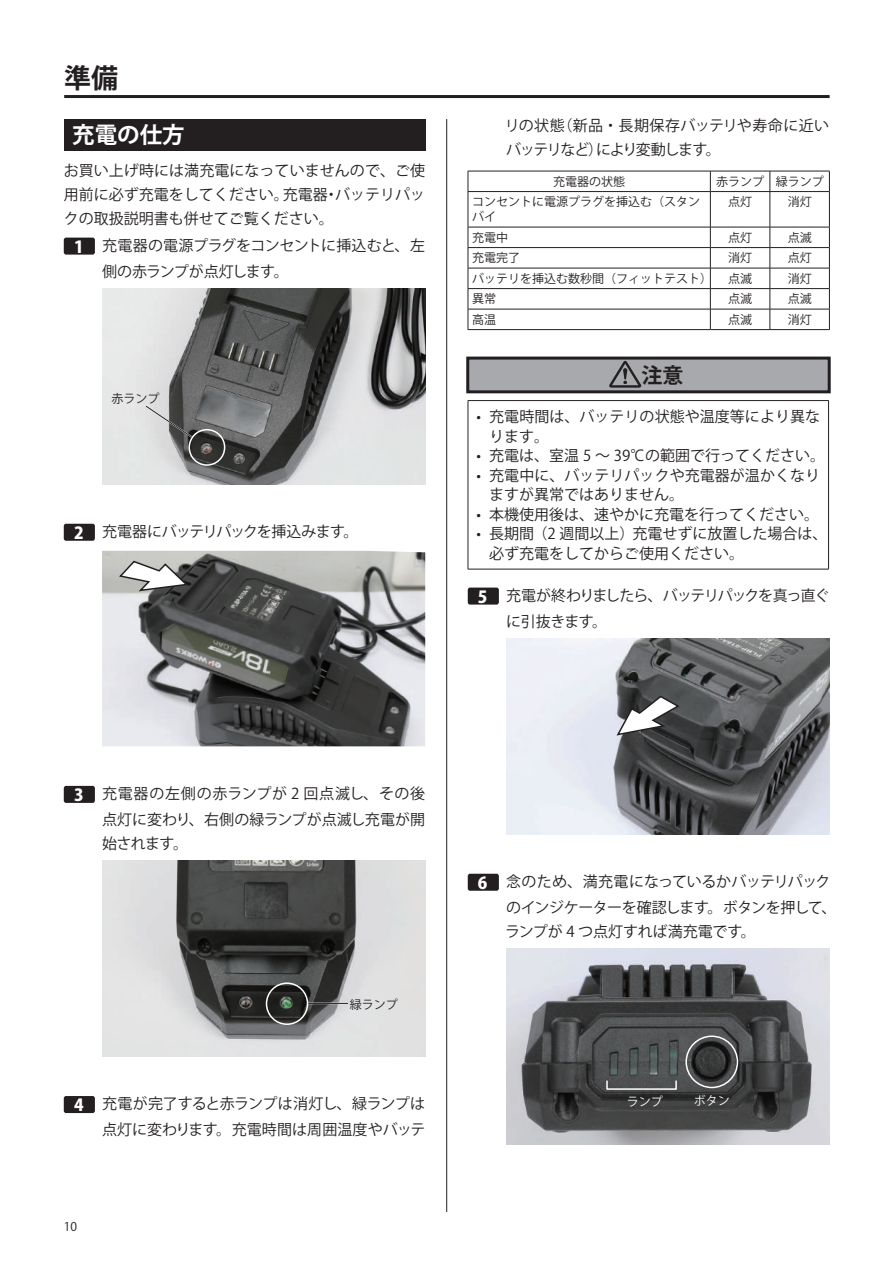
<style>
.page{position:relative;width:893px;height:1263px;background:#fff}
.page>*{position:absolute;margin:0;border:0;box-sizing:border-box;transform-origin:0 0}
.t1{font:700 27px "Koz Go Pro";color:#231f20}
.t2{font:700 22.5px "Koz Go Pro";color:#fff}
.t3{font:700 21px "Koz Go Pr 6 N";color:#231f20}
.t4{font:15px/19.5px "Koz Go Pr 6 N";color:#231f20}
.t5{font:15px/26px "Koz Go Pr 6 N";letter-spacing:-.025em;color:#231f20}
.t6{font:15px/24px "Koz Go Pr 6 N";letter-spacing:-.04em;color:#231f20}
.t7{font:15px/26px "Koz Go Pr 6 N";letter-spacing:-.055em;color:#231f20}
.t8{font:12px/15px "Koz Go Pr 6 N";color:#231f20}
.t9{font:12px "Koz Go Pr 6 N";color:#fff}
.t10{font:12px "Koz Go Pro";color:#231f20}
.s1{font-family:"Koz Go Pro";font-weight:800;font-size:16.5px;color:#fff}
</style>
<div class="page">
<hr style="left:446px;top:119px;width:1px;height:1093px;background:#231f20">
<hr style="left:64px;top:95px;width:766px;height:3px;background:#231f20">
<div style="left:64px;top:119px;width:361px;height:31px;background:#231f20"></div>
<div style="left:64px;top:238px;width:31px;height:17px;background:#231f20;border-radius:2px"></div>
<img style="left:102px;top:289px;width:323px;height:195px">
<div style="left:189px;top:429px;width:36px;height:37px;border:2px solid #fff;border-radius:50%"></div>
<svg style="left:144px;top:404px;width:50px;height:35px;background:#969696"></svg>
<div style="left:64px;top:524px;width:31px;height:17px;background:#231f20;border-radius:2px"></div>
<img style="left:102px;top:551px;width:323px;height:195px">
<svg style="left:118px;top:560px;width:72px;height:32px"></svg>
<div style="left:64px;top:786px;width:31px;height:17px;background:#231f20;border-radius:2px"></div>
<img style="left:102px;top:861px;width:323px;height:195px">
<hr style="left:307px;top:1003px;width:41px;height:1px;background:#231f20">
<div style="left:266px;top:982px;width:42px;height:43px;border:2px solid #fff;border-radius:50%"></div>
<div style="left:64px;top:1096px;width:31px;height:17px;background:#231f20;border-radius:2px"></div>
<div style="left:468px;top:358px;width:361px;height:34px;background:#a8a9ad"></div>
<div style="left:466px;top:357px;width:365px;height:36px;border:3px solid #231f20"></div>
<hr style="left:468px;top:171px;width:242px;height:1px;background:#231f20">
<svg style="left:468px;top:171px;width:1px;height:20px"></svg>
<hr style="left:710px;top:171px;width:60px;height:1px;background:#231f20">
<svg style="left:710px;top:171px;width:1px;height:20px"></svg>
<hr style="left:770px;top:171px;width:60px;height:1px;background:#231f20">
<svg style="left:770px;top:171px;width:1px;height:20px"></svg>
<svg style="left:829px;top:171px;width:1px;height:20px"></svg>
<hr style="left:468px;top:191px;width:242px;height:1px;background:#231f20">
<hr style="left:468px;top:192px;width:1px;height:35px;background:#231f20">
<hr style="left:710px;top:191px;width:60px;height:1px;background:#231f20">
<hr style="left:710px;top:192px;width:1px;height:35px;background:#231f20">
<hr style="left:770px;top:191px;width:60px;height:1px;background:#231f20">
<hr style="left:770px;top:192px;width:1px;height:35px;background:#231f20">
<hr style="left:829px;top:192px;width:1px;height:35px;background:#231f20">
<hr style="left:468px;top:227px;width:242px;height:1px;background:#231f20">
<hr style="left:710px;top:227px;width:60px;height:1px;background:#231f20">
<hr style="left:770px;top:227px;width:60px;height:1px;background:#231f20">
<hr style="left:468px;top:247px;width:242px;height:1px;background:#231f20">
<hr style="left:710px;top:247px;width:60px;height:1px;background:#231f20">
<hr style="left:770px;top:247px;width:60px;height:1px;background:#231f20">
<hr style="left:468px;top:268px;width:242px;height:1px;background:#231f20">
<hr style="left:710px;top:268px;width:60px;height:1px;background:#231f20">
<hr style="left:770px;top:268px;width:60px;height:1px;background:#231f20">
<hr style="left:468px;top:288px;width:242px;height:1px;background:#231f20">
<hr style="left:710px;top:288px;width:60px;height:1px;background:#231f20">
<hr style="left:770px;top:288px;width:60px;height:1px;background:#231f20">
<hr style="left:468px;top:309px;width:242px;height:1px;background:#231f20">
<svg style="left:468px;top:227px;width:1px;height:102px"></svg>
<hr style="left:710px;top:309px;width:60px;height:1px;background:#231f20">
<svg style="left:710px;top:227px;width:1px;height:102px"></svg>
<hr style="left:770px;top:309px;width:60px;height:1px;background:#231f20">
<svg style="left:770px;top:227px;width:1px;height:102px"></svg>
<svg style="left:829px;top:227px;width:1px;height:102px"></svg>
<hr style="left:468px;top:329px;width:242px;height:1px;background:#231f20">
<hr style="left:710px;top:329px;width:60px;height:1px;background:#231f20">
<hr style="left:770px;top:329px;width:60px;height:1px;background:#231f20">
<svg style="left:609px;top:361px;width:32px;height:27px"></svg>
<hr style="left:468px;top:400px;width:361px;height:1px;background:#231f20">
<hr style="left:468px;top:401px;width:1px;height:168px;background:#231f20">
<hr style="left:828px;top:401px;width:1px;height:168px;background:#231f20">
<hr style="left:468px;top:569px;width:361px;height:1px;background:#231f20">
<div style="left:468px;top:588px;width:31px;height:17px;background:#231f20;border-radius:2px"></div>
<img style="left:506px;top:639px;width:323px;height:195px">
<svg style="left:615px;top:695px;width:65px;height:42px"></svg>
<div style="left:468px;top:874px;width:31px;height:17px;background:#231f20;border-radius:2px"></div>
<img style="left:506px;top:949px;width:323px;height:195px">
<div style="left:606px;top:1080px;width:71px;height:10px;border:2px solid #fff"></div>
<div style="left:685px;top:1035px;width:53px;height:53px;border:2px solid #fff;border-radius:50%"></div>
<h1 class="t1" style="left:64px;top:60px;width:55px">準備</h1>
<h2 class="t2" style="left:72px;top:121px;width:114px">充電の仕方</h2>
<p class="t4" style="left:64px;top:159px;width:363px;line-height:24px;text-align:justify">お買い上げ時には満充電になっていませんので、ご使用前に必ず充電をしてください。充電器・バッテリパックの取扱説明書も併せてご覧ください。</p>
<p class="t5" style="left:102px;top:233px;width:325px;text-indent:-28px"><span class="s1">1</span> 充電器の電源プラグをコンセントに挿込むと、左側の赤ランプが点灯します。</p>
<p class="t8" style="left:112px;top:392px;width:49px">赤ランプ</p>
<p class="t6" style="left:74px;top:520px;width:286px"><span class="s1">2</span> 充電器にバッテリパックを挿込みます。</p>
<p class="t6" style="left:505px;top:114px;width:326px">リの状態（新品・長期保存バッテリや寿命に近いバッテリなど）により変動します。</p>
<p class="t8" style="left:553px;top:174px;width:73px">充電器の状態</p>
<p class="t8" style="left:716px;top:174px;width:109px">赤ランプ 緑ランプ</p>
<p class="t8" style="left:472px;top:195px;width:229px">コンセントに電源プラグを挿込む（スタンバイ</p>
<p class="t8" style="left:728px;top:195px;width:25px">点灯</p>
<p class="t8" style="left:788px;top:195px;width:25px">消灯</p>
<p class="t8" style="left:472px;top:230px;width:37px">充電中</p>
<p class="t8" style="left:728px;top:230px;width:25px">点灯</p>
<p class="t8" style="left:788px;top:230px;width:25px">点滅</p>
<p class="t8" style="left:472px;top:251px;width:49px">充電完了</p>
<p class="t8" style="left:728px;top:251px;width:25px">消灯</p>
<p class="t8" style="left:788px;top:251px;width:25px">点灯</p>
<p class="t8" style="left:472px;top:271px;width:241px">バッテリを挿込む数秒間（フィットテスト）</p>
<p class="t8" style="left:728px;top:271px;width:25px">点滅</p>
<p class="t8" style="left:788px;top:271px;width:25px">消灯</p>
<p class="t8" style="left:472px;top:292px;width:25px">異常</p>
<p class="t8" style="left:728px;top:292px;width:25px">点滅</p>
<p class="t8" style="left:788px;top:292px;width:25px">点滅</p>
<p class="t8" style="left:472px;top:312px;width:25px">高温</p>
<p class="t8" style="left:728px;top:312px;width:25px">点滅</p>
<p class="t8" style="left:788px;top:312px;width:25px">消灯</p>
<h3 class="t3" style="left:641px;top:363px;width:43px">注意</h3>
<p class="t4" style="left:489px;top:407px;width:332px;text-indent:-13px">• 充電時間は、バッテリの状態や温度等により異なります。</p>
<p class="t4" style="left:476px;top:446px;width:350px">• 充電は、室温 5 ～ 39℃の範囲で行ってください。</p>
<p class="t4" style="left:489px;top:466px;width:332px;text-indent:-13px">• 充電中に、バッテリパックや充電器が温かくなりますが異常ではありません。</p>
<p class="t4" style="left:476px;top:505px;width:344px">• 本機使用後は、速やかに充電を行ってください。</p>
<p class="t4" style="left:489px;top:524px;width:340px;text-indent:-13px">• 長期間（2 週間以上）充電せずに放置した場合は、必ず充電をしてからご使用ください。</p>
<p class="t7" style="left:506px;top:583px;width:325px;text-indent:-28px"><span class="s1">5</span> 充電が終わりましたら、バッテリパックを真っ直ぐに引抜きます。</p>
<p class="t4" style="left:74px;top:781px;width:353px;line-height:26px;text-align:right"><span class="s1">3</span> 充電器の左側の赤ランプが 2 回点滅し、その後点灯に変わり、右側の緑ランプが点滅し充電が開</p>
<p class="t4" style="left:102px;top:834px;width:87px">始されます。</p>
<p class="t8" style="left:350px;top:997px;width:49px">緑ランプ</p>
<p class="t4" style="left:74px;top:1091px;width:353px;line-height:26px;text-align:right"><span class="s1">4</span> 充電が完了すると赤ランプは消灯し、緑ランプは点灯に変わります。充電時間は周囲温度やバッテ</p>
<p class="t10" style="left:64px;top:1219px;width:15px">10</p>
<p class="t5" style="left:506px;top:869px;width:332px;text-indent:-28px"><span class="s1">6</span> 念のため、満充電になっているかバッテリパックのインジケーターを確認します。ボタンを押して、</p>
<p class="t4" style="left:505px;top:922px;width:252px">ランプが 4 つ点灯すれば満充電です。</p>
<p class="t9" style="left:627px;top:1094px;width:37px">ランプ</p>
<p class="t9" style="left:694px;top:1093px;width:37px">ボタン</p>
</div>
